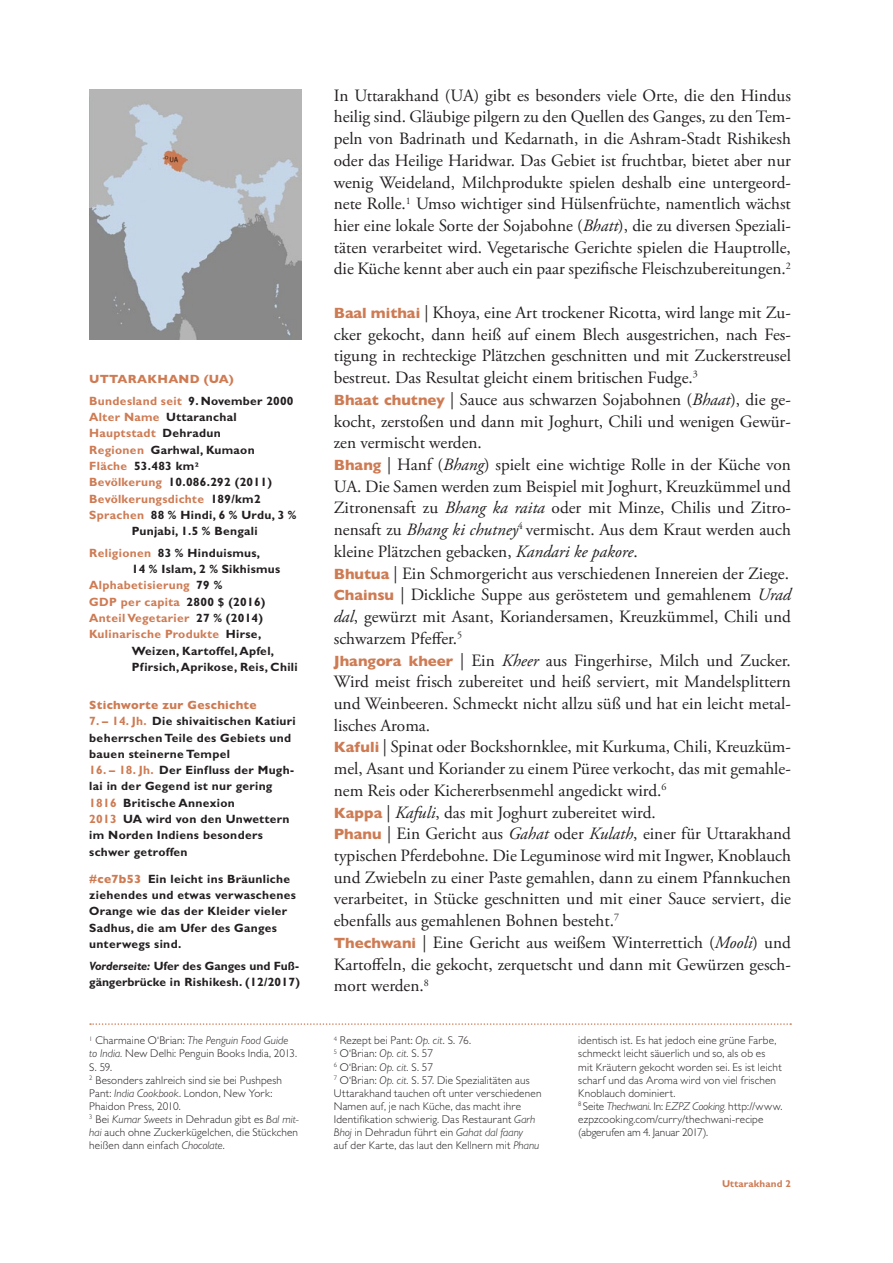
<style>
.page{position:relative;width:893px;height:1263px;background:#fff}
.page>*{position:absolute;margin:0;border:0;box-sizing:border-box;transform-origin:0 0}
.Lauftext_ohne_Einzug{font:17.25px/21.8px "Adobe Garamond Pro";color:#231f20;text-align:justify}
.Marginaltext_-_8_Bol{font:700 12px/16.4px "Gill Sans MT Pro";letter-spacing:.025em;color:#231f20}
.Marginaltext_-_8_Bol-2{font:700 12px "Gill Sans MT Pro";letter-spacing:.025em;color:#ce7b53}
.Marginaltext_-_8_Bol-3{font:700 12px/16.4px "Gill Sans MT Pro";color:#231f20}
.Marginaltext_-_8_Bol-4{font:800 12px "Gill Sans MT Pro";letter-spacing:.025em;color:#ce7b53}
.Zutaten_Titel_-_8_He{font:800 12px "Gill Sans MT Pro";letter-spacing:.025em;color:#ce7b53}
.Anmerkungen_-_7_5_Li{font:300 11.25px/13px "Gill Sans MT Pro";letter-spacing:.015em;color:#231f20}
.Anmerkungen{font:300 11.25px/13px "Gill Sans MT Pro";letter-spacing:.005em;color:#231f20}
.t1{font:700 9.9px "Gill Sans MT Pro";letter-spacing:.01em;color:#ce7b53}
.s1{color:#231f20}
.s2{color:#ce7b53}
.s3{font-weight:800;color:#ce7b53}
.s4{font-style:italic}
.s5{font-family:"Gill Sans MT Pro";font-weight:800;font-size:15px;color:#ce7b53}
</style>
<div class="page">
<svg style="left:90px;top:1023px;width:701px;height:2px"></svg>
<img style="left:89px;top:89px;width:213px;height:251px">
<p class="Zutaten_Titel_-_8_He" style="left:89px;top:372px;width:146px">UTTARAKHAND (UA)</p>
<p class="Marginaltext_-_8_Bol-2" style="left:89px;top:393px;width:206px">Bundesland seit <span class="s1">9. November 2000</span></p>
<p class="Marginaltext_-_8_Bol" style="left:89px;top:409px;width:149px"><span class="s2">Alter Name</span> Uttaranchal</p>
<p class="Marginaltext_-_8_Bol-2" style="left:89px;top:426px;width:133px">Hauptstadt <span class="s1">Dehradun</span></p>
<p class="Marginaltext_-_8_Bol" style="left:89px;top:441px;width:167px"><span class="s2">Regionen</span> Garhwal, Kumaon</p>
<p class="Marginaltext_-_8_Bol" style="left:89px;top:457px;width:111px"><span class="s2">Fläche</span> 53.483 km²</p>
<p class="Marginaltext_-_8_Bol" style="left:89px;top:474px;width:184px"><span class="s2">Bevölkerung</span> 10.086.292 (2011)</p>
<p class="Marginaltext_-_8_Bol-2" style="left:89px;top:491px;width:173px">Bevölkerungsdichte <span class="s1">189/km2</span></p>
<p class="Marginaltext_-_8_Bol" style="left:89px;top:506px;width:209px"><span class="s2">Sprachen</span> 88 % Hindi, 6 % Urdu, 3 %</p>
<p class="Marginaltext_-_8_Bol" style="left:132px;top:523px;width:127px">Punjabi, 1.5 % Bengali</p>
<p class="Marginaltext_-_8_Bol" style="left:89px;top:544px;width:172px"><span class="s2">Religionen</span> 83 % Hinduismus,</p>
<p class="Marginaltext_-_8_Bol" style="left:132px;top:561px;width:150px">14 % Islam, 2 % Sikhismus</p>
<p class="Marginaltext_-_8_Bol-2" style="left:89px;top:578px;width:135px">Alphabetisierung <span class="s1">79 %</span></p>
<p class="Marginaltext_-_8_Bol-2" style="left:89px;top:594px;width:178px">GDP per capita <span class="s1">2800 $ (2016)</span></p>
<p class="Marginaltext_-_8_Bol-2" style="left:89px;top:610px;width:175px">Anteil Vegetarier <span class="s1">27 % (2014)</span></p>
<p class="Marginaltext_-_8_Bol-2" style="left:89px;top:627px;width:174px">Kulinarische Produkte <span class="s1">Hirse,</span></p>
<p class="Marginaltext_-_8_Bol" style="left:132px;top:642px;width:144px">Weizen, Kartoffel, Apfel,</p>
<p class="Marginaltext_-_8_Bol" style="left:132px;top:658px;width:167px">Pfirsich, Aprikose, Reis, Chili</p>
<p class="Marginaltext_-_8_Bol-4" style="left:89px;top:698px;width:169px">Stichworte zur Geschichte</p>
<p class="Marginaltext_-_8_Bol" style="left:89px;top:713px;width:208px"><span class="s2">7. – 14. Jh.</span> Die shivaitischen Katiuri beherrschen Teile des Gebiets und bauen steinerne Tempel</p>
<p class="Marginaltext_-_8_Bol" style="left:89px;top:762px;width:206px"><span class="s2">16. – 18. Jh.</span> Der Einfluss der Mugh&shy;lai in der Gegend ist nur gering<br><span class="s2">1816</span> Britische Annexion<br><span class="s2">2013</span> UA wird von den Unwettern im Norden Indiens besonders schwer getroffen</p>
<p class="Marginaltext_-_8_Bol" style="left:89px;top:870px;width:208px"><span class="s3">#ce7b53</span> Ein leicht ins Bräunliche ziehendes und etwas verwaschenes<br>Orange wie das der Kleider vieler<br>Sadhus, die am Ufer des Ganges unterwegs sind.</p>
<p class="Marginaltext_-_8_Bol-3" style="left:89px;top:957px;width:212px"><span class="s4">Vorderseite:</span> Ufer des Ganges und Fuß&shy;gängerbrücke in Rishikesh. (12/2017)</p>
<p class="Anmerkungen_-_7_5_Li" style="left:89px;top:1034px;width:209px"><sup>1</sup> Charmaine O‘Brian: <span class="s4">The Penguin Food Guide to India.</span> New Delhi: Penguin Books India, 2013.<br>S. 59.</p>
<p class="Anmerkungen_-_7_5_Li" style="left:89px;top:1073px;width:194px"><sup>2</sup> Besonders zahlreich sind sie bei Pushpesh<br>Pant: <span class="s4">India Cookbook</span>. London, New York:<br>Phaidon Press, 2010.</p>
<p class="Anmerkungen_-_7_5_Li" style="left:89px;top:1112px;width:211px;text-align:justify"><sup>3</sup> Bei <span class="s4">Kumar Sweets</span> in Dehradun gibt es <span class="s4">Bal mit&shy;hai</span> auch ohne Zuckerkügelchen, die Stückchen heißen dann einfach <span class="s4">Chocolate</span>.</p>
<p class="Lauftext_ohne_Einzug" style="left:334px;top:85px;width:459px">In Uttarakhand (UA) gibt es besonders viele Orte, die den Hindus heilig sind. Gläubige pilgern zu den Quellen des Ganges, zu den Tem&shy;peln von Badrinath und Kedarnath, in die Ashram-Stadt Rishikesh oder das Heilige Haridwar. Das Gebiet ist fruchtbar, bietet aber nur wenig Weideland, Milchprodukte spielen deshalb eine untergeord&shy;nete Rolle.<sup>1</sup> Umso wichtiger sind Hülsenfrüchte, namentlich wächst hier eine lokale Sorte der Sojabohne (<span class="s4">Bhatt</span>), die zu diversen Speziali&shy;täten verarbeitet wird. Vegetarische Gerichte spielen die Hauptrolle, die Küche kennt aber auch ein paar spezifische Fleischzubereitungen.<sup>2</sup></p>
<p class="Lauftext_ohne_Einzug" style="left:334px;top:302px;width:459px"><span class="s5">Baal mithai</span> | Khoya, eine Art trockener Ricotta, wird lange mit Zu&shy;cker gekocht, dann heiß auf einem Blech ausgestrichen, nach Fes&shy;tigung in rechteckige Plätzchen geschnitten und mit Zuckerstreusel bestreut. Das Resultat gleicht einem britischen Fudge.<sup>3</sup></p>
<p class="Lauftext_ohne_Einzug" style="left:334px;top:389px;width:459px"><span class="s5">Bhaat chutney</span> | Sauce aus schwarzen Sojabohnen (<span class="s4">Bhaat</span>), die ge&shy;kocht, zerstoßen und dann mit Joghurt, Chili und wenigen Gewür&shy;zen vermischt werden.</p>
<p class="Lauftext_ohne_Einzug" style="left:334px;top:454px;width:459px"><span class="s5">Bhang</span> | Hanf (<span class="s4">Bhang</span>) spielt eine wichtige Rolle in der Küche von UA. Die Samen werden zum Beispiel mit Joghurt, Kreuzkümmel und Zitronensaft zu <span class="s4">Bhang ka raita</span> oder mit Minze, Chilis und Zitro&shy;nensaft zu <span class="s4">Bhang ki chutney</span><sup>4</sup> vermischt. Aus dem Kraut werden auch kleine Plätzchen gebacken, <span class="s4">Kandari ke pakore</span>.</p>
<p class="Lauftext_ohne_Einzug" style="left:334px;top:563px;width:457px"><span class="s5">Bhutua</span> | Ein Schmorgericht aus verschiedenen Innereien der Ziege.</p>
<p class="Lauftext_ohne_Einzug" style="left:334px;top:585px;width:459px"><span class="s5">Chainsu</span> | Dickliche Suppe aus geröstetem und gemahlenem <span class="s4">Urad dal</span>, gewürzt mit Asant, Koriandersamen, Kreuzkümmel, Chili und schwarzem Pfeffer.<sup>5</sup></p>
<p class="Lauftext_ohne_Einzug" style="left:334px;top:650px;width:459px"><span class="s5">Jhangora kheer</span> | Ein <span class="s4">Kheer</span> aus Fingerhirse, Milch und Zucker.<br>Wird meist frisch zubereitet und heiß serviert, mit Mandelsplittern und Weinbeeren. Schmeckt nicht allzu süß und hat ein leicht metal&shy;lisches Aroma.</p>
<p class="Lauftext_ohne_Einzug" style="left:334px;top:737px;width:459px"><span class="s5">Kafuli</span> | Spinat oder Bockshornklee, mit Kurkuma, Chili, Kreuzküm&shy;mel, Asant und Koriander zu einem Püree verkocht, das mit gemahle&shy;nem Reis oder Kichererbsenmehl angedickt wird.<sup>6</sup></p>
<p class="Lauftext_ohne_Einzug" style="left:334px;top:802px;width:324px"><span class="s5">Kappa</span> | <span class="s4">Kafuli</span>, das mit Joghurt zubereitet wird.</p>
<p class="Lauftext_ohne_Einzug" style="left:334px;top:823px;width:459px"><span class="s5">Phanu</span> | Ein Gericht aus <span class="s4">Gahat</span> oder <span class="s4">Kulath</span>, einer für Uttarakhand typischen Pferdebohne. Die Leguminose wird mit Ingwer, Knoblauch und Zwiebeln zu einer Paste gemahlen, dann zu einem Pfannkuchen verarbeitet, in Stücke geschnitten und mit einer Sauce serviert, die ebenfalls aus gemahlenen Bohnen besteht.<sup>7</sup></p>
<p class="Lauftext_ohne_Einzug" style="left:334px;top:932px;width:459px"><span class="s5">Thechwani</span> | Eine Gericht aus weißem Winterrettich (<span class="s4">Mooli</span>) und Kartoffeln, die gekocht, zerquetscht und dann mit Gewürzen gesch&shy;mort werden.<sup>8</sup></p>
<p class="Anmerkungen_-_7_5_Li" style="left:334px;top:1034px;width:139px"><sup>4</sup> Rezept bei Pant: <span class="s4">Op. cit</span>. S. 76.</p>
<p class="Anmerkungen_-_7_5_Li" style="left:334px;top:1047px;width:101px"><sup>5</sup> O‘Brian: <span class="s4">Op. cit.</span> S. 57</p>
<p class="Anmerkungen_-_7_5_Li" style="left:334px;top:1060px;width:101px"><sup>6</sup> O‘Brian: <span class="s4">Op. cit.</span> S. 57</p>
<p class="Anmerkungen_-_7_5_Li" style="left:334px;top:1073px;width:209px"><sup>7</sup> O‘Brian: <span class="s4">Op. cit.</span> S. 57. Die Spezialitäten aus Uttarakhand tauchen oft unter verschiedenen Namen auf, je nach Küche, das macht ihre Identifikation schwierig. Das Restaurant <span class="s4">Garh Bhoj</span> in Dehradun führt ein <span class="s4">Gahat dal faany<br></span>auf der Karte, das laut den Kellnern mit <span class="s4">Phanu</span></p>
<p class="Anmerkungen_-_7_5_Li" style="left:578px;top:1034px;width:205px">identisch ist. Es hat jedoch eine grüne Farbe, schmeckt leicht säuerlich und so, als ob es mit Kräutern gekocht worden sei. Es ist leicht scharf und das Aroma wird von viel frischen Knoblauch dominiert.</p>
<p class="Anmerkungen" style="left:578px;top:1099px;width:206px"><sup>8</sup> Seite <span class="s4">Thechwani</span>. In: <span class="s4">EZPZ Cooking.</span> http://www. ezpzcooking.com/curry/thechwani-recipe (abgerufen am 4. Januar 2017).</p>
<p class="t1" style="left:722px;top:1177px;width:70px">Uttarakhand 2</p>
</div>
